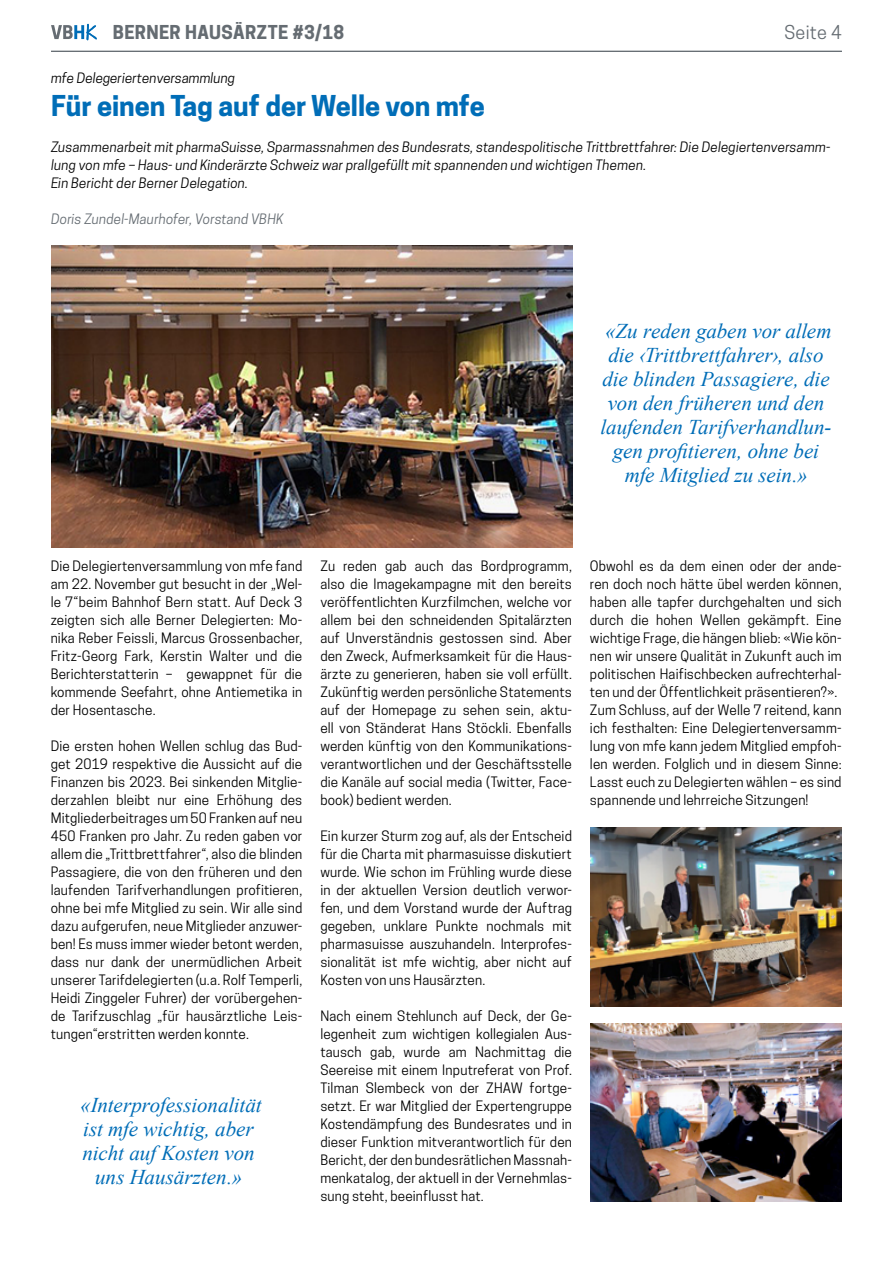
<style>
.page{position:relative;width:893px;height:1263px;background:#fff}
.page>*{position:absolute;margin:0;border:0;box-sizing:border-box;transform-origin:0 0}
.t1{font:700 27px "Cooper Hewitt";color:#006db7}
.t2{font:italic 21px/24px "Times New Roman";letter-spacing:-.005em;color:#006db7;text-align:center}
.t3{font:700 18px "Cooper Hewitt";letter-spacing:.015em;color:#656c72}
.t4{font:18px "Cooper Hewitt";letter-spacing:.015em;color:#656c72}
.t5{font:13.5px/18px "Cooper Hewitt";letter-spacing:.01em;color:#000;text-align:justify}
.t6{font:italic 13.5px/18px "Cooper Hewitt";letter-spacing:.01em;color:#000}
.t7{font:italic 13.5px "Cooper Hewitt";letter-spacing:.015em;color:#656c72}
</style>
<div class="page">
<svg style="left:51px;top:23px;width:47px;height:28px"></svg>
<hr style="left:51px;top:51px;width:791px;height:1px;background:#656c72">
<img style="left:51px;top:245px;width:521px;height:303px">
<img style="left:590px;top:1023px;width:252px;height:179px">
<img style="left:590px;top:828px;width:252px;height:178px">
<h3 class="t3" style="left:113px;top:22px;width:233px">BERNER HAUSÄRZTE #3/18</h3>
<h3 class="t4" style="left:784px;top:22px;width:59px">Seite 4</h3>
<p class="t6" style="left:51px;top:69px;width:186px">mfe Delegeriertenversammlung</p>
<h1 class="t1" style="left:51px;top:90px;width:435px">Für einen Tag auf der Welle von mfe</h1>
<p class="t6" style="left:51px;top:138px;width:781px">Zusammenarbeit mit pharmaSuisse, Sparmassnahmen des Bundesrats, standespolitische Trittbrettfahrer: Die Delegiertenversamm&shy;lung von mfe – Haus- und Kinderärzte Schweiz war prallgefüllt mit spannenden und wichtigen Themen.<br>Ein Bericht der Berner Delegation.</p>
<p class="t7" style="left:51px;top:211px;width:234px">Doris Zundel-Maurhofer, Vorstand VBHK</p>
<h2 class="t2" style="left:600px;top:319px;width:233px">«Zu reden gaben vor allem die ‹Trittbrettfahrer›, also die blinden Passagiere, die von den früheren und den laufenden Tarifverhandlun&shy;gen profitieren, ohne bei mfe Mitglied zu sein.»</h2>
<p class="t5" style="left:51px;top:557px;width:253px">Die Delegiertenversammlung von mfe fand am 22. November gut besucht in der „Wel&shy;le 7“beim Bahnhof Bern statt. Auf Deck 3 zeigten sich alle Berner Delegierten: Mo&shy;nika Reber Feissli, Marcus Grossenbacher, Fritz-Georg Fark, Kerstin Walter und die Berichterstatterin – gewappnet für die kommende Seefahrt, ohne Antiemetika in der Hosentasche.</p>
<p class="t5" style="left:51px;top:737px;width:253px">Die ersten hohen Wellen schlug das Bud&shy;get 2019 respektive die Aussicht auf die Finanzen bis 2023. Bei sinkenden Mitglie&shy;derzahlen bleibt nur eine Erhöhung des Mitgliederbeitrages um 50 Franken auf neu 450 Franken pro Jahr. Zu reden gaben vor allem die „Trittbrettfahrer“, also die blinden Passagiere, die von den früheren und den laufenden Tarifverhandlungen profitieren, ohne bei mfe Mitglied zu sein. Wir alle sind dazu aufgerufen, neue Mitglieder anzuwer&shy;ben! Es muss immer wieder betont werden, dass nur dank der unermüdlichen Arbeit unserer Tarifdelegierten (u.a. Rolf Temperli, Heidi Zinggeler Fuhrer) der vorübergehen&shy;de Tarifzuschlag „für hausärztliche Leis&shy;tungen“erstritten werden konnte.</p>
<h2 class="t2" style="left:81px;top:1092px;width:182px">«Interprofessionalität ist mfe wichtig, aber nicht auf Kosten von uns Hausärzten.»</h2>
<p class="t5" style="left:320px;top:557px;width:253px">Zu reden gab auch das Bordprogramm, also die Imagekampagne mit den bereits veröffentlichten Kurzfilmchen, welche vor allem bei den schneidenden Spitalärzten auf Unverständnis gestossen sind. Aber den Zweck, Aufmerksamkeit für die Haus&shy;ärzte zu generieren, haben sie voll erfüllt.<br>Zukünftig werden persönliche Statements auf der Homepage zu sehen sein, aktu&shy;ell von Ständerat Hans Stöckli. Ebenfalls werden künftig von den Kommunikations&shy;verantwortlichen und der Geschäftsstelle die Kanäle auf social media (Twitter, Face&shy;book) bedient werden.</p>
<p class="t5" style="left:320px;top:827px;width:253px">Ein kurzer Sturm zog auf, als der Entscheid für die Charta mit pharmasuisse diskutiert wurde. Wie schon im Frühling wurde diese in der aktuellen Version deutlich verwor&shy;fen, und dem Vorstand wurde der Auftrag gegeben, unklare Punkte nochmals mit pharmasuisse auszuhandeln. Interprofes&shy;sionalität ist mfe wichtig, aber nicht auf Kosten von uns Hausärzten.</p>
<p class="t5" style="left:320px;top:1007px;width:253px">Nach einem Stehlunch auf Deck, der Ge&shy;legenheit zum wichtigen kollegialen Aus&shy;tausch gab, wurde am Nachmittag die Seereise mit einem Inputreferat von Prof.<br>Tilman Slembeck von der ZHAW fortge&shy;setzt. Er war Mitglied der Expertengruppe Kostendämpfung des Bundesrates und in dieser Funktion mitverantwortlich für den Bericht, der den bundesrätlichen Massnah&shy;menkatalog, der aktuell in der Vernehmlas&shy;sung steht, beeinflusst hat.</p>
<p class="t5" style="left:590px;top:557px;width:253px;text-align:left">Obwohl es da dem einen oder der ande&shy;ren doch noch hätte übel werden können, haben alle tapfer durchgehalten und sich durch die hohen Wellen gekämpft. Eine wichtige Frage, die hängen blieb: «Wie kön&shy;nen wir unsere Qualität in Zukunft auch im politischen Haifischbecken aufrechterhal&shy;ten und der Öffentlichkeit präsentieren?».<br>Zum Schluss, auf der Welle 7 reitend, kann ich festhalten: Eine Delegiertenversamm&shy;lung von mfe kann jedem Mitglied empfoh&shy;len werden. Folglich und in diesem Sinne:<br>Lasst euch zu Delegierten wählen – es sind spannende und lehrreiche Sitzungen!</p>
</div>
